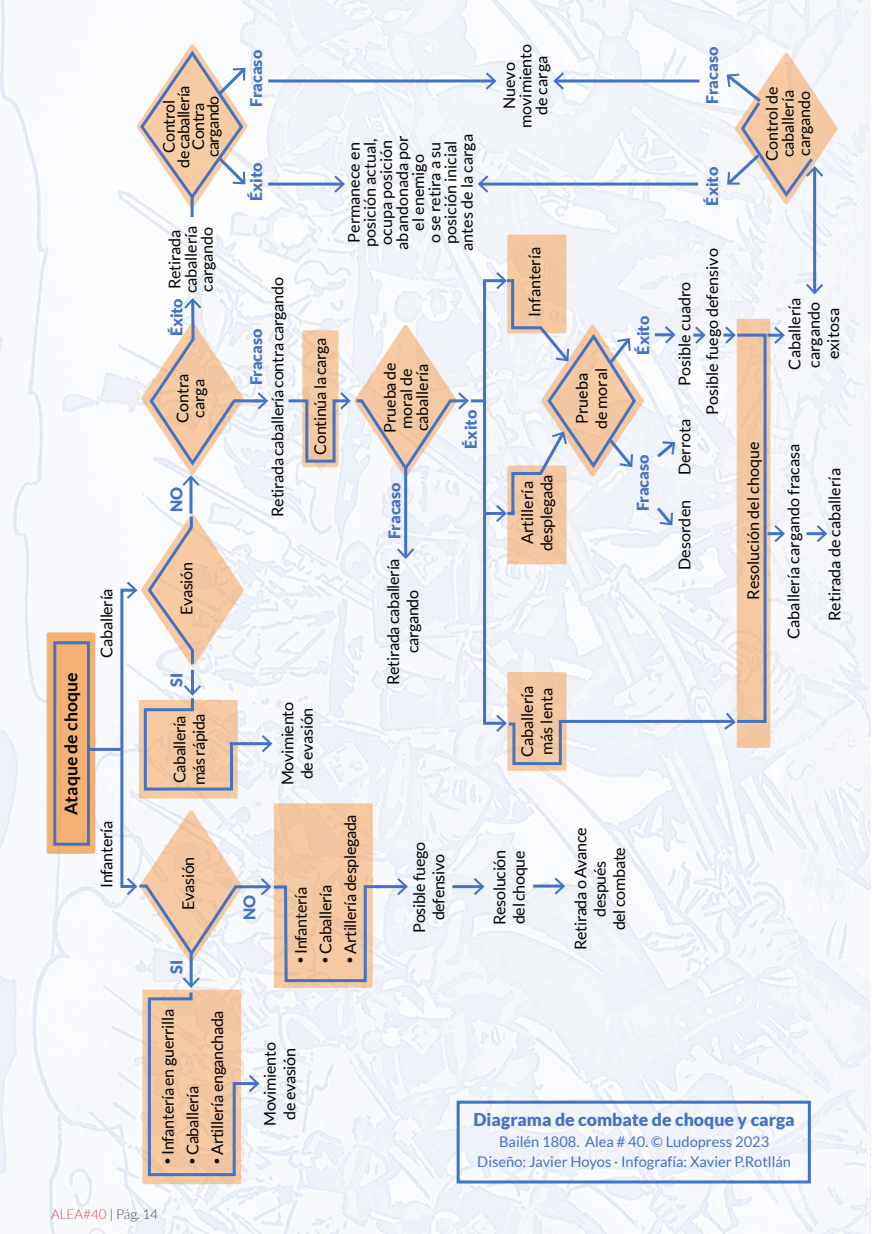
<style>
.page{position:relative;width:872px;height:1234px;background:#fff}
.page>*{position:absolute;margin:0;border:0;box-sizing:border-box;transform-origin:0 0}
.t1{font:900 17.55px "Lato";color:#4472c4}
.t2{font:700 17.55px "Lato";color:#000}
.t3{font:16.2px/16.2px "Lato";letter-spacing:-.015em;color:#000;text-align:center}
.t4{font:900 16.2px "Lato";color:#4472c4}
.t5{font:16.2px/14.7px "Lato";letter-spacing:-.035em;color:#000;text-align:center}
.t6{font:14.7px/20.5px "Lato";color:#4472c4;text-align:center}
.t7{font:300 13.5px "Lato";color:#d1232a}
.s1{font-weight:900;color:#4472c4}
.s2{font-weight:900;font-size:20.55px}
.s3{color:#231f20}
</style>
<div class="page">
<img style="left:0;top:0;width:870px;height:1233px">
<div style="left:47px;top:632px;width:48px;height:221px;border:4px solid #f59b48"></div>
<hr style="left:88px;top:747px;width:33px;height:3px;background:#4472c4">
<svg style="left:52px;top:639px;width:39px;height:208px;background:#d5a581"></svg>
<div style="left:120px;top:588px;width:17px;height:299px;border:3px solid #4472c4"></div>
<hr style="left:189px;top:477px;width:3px;height:36px;background:#4472c4">
<hr style="left:268px;top:182px;width:75px;height:3px;background:#4472c4">
<svg style="left:334px;top:175px;width:11px;height:18px"></svg>
<hr style="left:376px;top:884px;width:29px;height:3px;background:#4472c4">
<svg style="left:397px;top:877px;width:11px;height:18px"></svg>
<hr style="left:452px;top:884px;width:30px;height:3px;background:#4472c4">
<svg style="left:474px;top:877px;width:10px;height:18px"></svg>
<hr style="left:533px;top:884px;width:30px;height:3px;background:#4472c4">
<svg style="left:554px;top:877px;width:11px;height:17px"></svg>
<hr style="left:191px;top:669px;width:3px;height:24px;background:#4472c4">
<div style="left:456px;top:1100px;width:355px;height:83px;border:3px solid #4472c4"></div>
<svg style="left:127px;top:513px;width:117px;height:153px"></svg>
<svg style="left:127px;top:685px;width:255px;height:498px"></svg>
<svg style="left:137px;top:44px;width:111px;height:176px"></svg>
<svg style="left:141px;top:297px;width:127px;height:189px"></svg>
<hr style="left:288px;top:399px;width:20px;height:3px;background:#4472c4">
<hr style="left:404px;top:467px;width:3px;height:90px;background:#4472c4">
<svg style="left:397px;top:548px;width:17px;height:11px"></svg>
<svg style="left:302px;top:325px;width:181px;height:151px"></svg>
<div style="left:483px;top:279px;width:23px;height:445px;border:3px solid #4472c4"></div>
<hr style="left:486px;top:512px;width:19px;height:3px;background:#4472c4">
<svg style="left:496px;top:234px;width:289px;height:536px"></svg>
<hr style="left:806px;top:532px;width:19px;height:3px;background:#4472c4">
<svg style="left:816px;top:525px;width:11px;height:17px"></svg>
<div style="left:736px;top:333px;width:30px;height:389px;border:3px solid #4472c4"></div>
<hr style="left:813px;top:168px;width:3px;height:124px;background:#4472c4">
<svg style="left:806px;top:284px;width:17px;height:10px"></svg>
<svg style="left:724px;top:53px;width:113px;height:151px"></svg>
<hr style="left:480px;top:182px;width:218px;height:3px;background:#4472c4">
<svg style="left:478px;top:175px;width:10px;height:18px"></svg>
<hr style="left:555px;top:79px;width:144px;height:3px;background:#4472c4">
<svg style="left:553px;top:72px;width:11px;height:18px"></svg>
<hr style="left:268px;top:79px;width:226px;height:3px;background:#4472c4">
<svg style="left:486px;top:72px;width:10px;height:18px"></svg>
<p class="t5" style="left:161px;top:168px;width:84px;rotate:-90deg">Control<br>de caballería<br>Contra cargando</p>
<p class="t3" style="left:166px;top:293px;width:69px;text-align:left;text-indent:-43px;rotate:-90deg"><span class="s1">Éxito</span> Retirada caballería cargando</p>
<p class="t3" style="left:174px;top:423px;width:51px;rotate:-90deg">Contra carga</p>
<p class="t2" style="left:61px;top:814px;width:144px;rotate:-90deg">Ataque de choque</p>
<p class="t3" style="left:98px;top:657px;width:71px;rotate:-90deg">Caballería</p>
<p class="t3" style="left:98px;top:887px;width:68px;rotate:-90deg">Infantería</p>
<p class="t4" style="left:167px;top:512px;width:27px;rotate:-90deg">NO</p>
<p class="t3" style="left:179px;top:615px;width:54px;rotate:-90deg">Evasión</p>
<p class="t4" style="left:167px;top:686px;width:15px;rotate:-90deg">SI</p>
<p class="t3" style="left:170px;top:785px;width:73px;line-height:19.4px;text-align:left;rotate:-90deg">Caballería más rápida</p>
<p class="t3" style="left:180px;top:909px;width:54px;rotate:-90deg">Evasión</p>
<p class="t4" style="left:167px;top:973px;width:15px;rotate:-90deg">SI</p>
<p class="t3" style="left:156px;top:1163px;width:156px;line-height:24.6px;text-align:left;rotate:-90deg"><span class="s2">·</span> Infantería en guerrilla <span class="s2">·</span> Caballería<br><span class="s2">·</span> Artillería enganchada</p>
<p class="t7" style="left:51px;top:1206px;width:108px">ALEA#40 <span class="s3">| Pág. 14</span></p>
<p class="t4" style="left:247px;top:107px;width:58px;rotate:-90deg">Fracaso</p>
<p class="t4" style="left:247px;top:201px;width:40px;rotate:-90deg">Éxito</p>
<p class="t4" style="left:247px;top:385px;width:58px;rotate:-90deg">Fracaso</p>
<p class="t3" style="left:269px;top:516px;width:241px;rotate:-90deg">Retirada caballería contra cargando</p>
<p class="t3" style="left:312px;top:455px;width:119px;rotate:-90deg">Continúa la carga</p>
<p class="t3" style="left:278px;top:784px;width:84px;line-height:19.4px;rotate:-90deg">Movimiento de evasión</p>
<p class="t3" style="left:345px;top:251px;width:118px;rotate:-90deg">Permanece en posición actual, ocupa posición abandonada por el enemigo<br>o se retira a su posición inicial antes de la carga</p>
<p class="t3" style="left:382px;top:432px;width:72px;text-align:left;rotate:-90deg">Prueba de moral de caballería</p>
<p class="t4" style="left:385px;top:539px;width:58px;rotate:-90deg">Fracaso</p>
<p class="t3" style="left:383px;top:684px;width:128px;line-height:19.4px;rotate:-90deg">Retirada caballería cargando</p>
<p class="t4" style="left:461px;top:448px;width:40px;rotate:-90deg">Éxito</p>
<p class="t3" style="left:501px;top:128px;width:86px;rotate:-90deg">Nuevo movimiento de carga</p>
<p class="t3" style="left:526px;top:317px;width:71px;rotate:-90deg">Infantería</p>
<p class="t3" style="left:517px;top:551px;width:78px;line-height:19.4px;rotate:-90deg">Artillería desplegada</p>
<p class="t3" style="left:517px;top:757px;width:74px;line-height:19.4px;text-align:left;rotate:-90deg">Caballería más lenta</p>
<p class="t4" style="left:240px;top:920px;width:27px;rotate:-90deg">NO</p>
<p class="t3" style="left:288px;top:962px;width:150px;line-height:24.6px;text-align:left;rotate:-90deg"><span class="s2">·</span> Infantería<br><span class="s2">·</span> Caballería<br><span class="s2">·</span> Artillería desplegada</p>
<p class="t3" style="left:409px;top:932px;width:92px;line-height:19.4px;rotate:-90deg">Posible fuego defensivo</p>
<p class="t3" style="left:490px;top:924px;width:76px;line-height:19.4px;text-align:left;rotate:-90deg">Resolución del choque</p>
<p class="t3" style="left:572px;top:429px;width:63px;line-height:19.4px;rotate:-90deg">Prueba de moral</p>
<p class="t4" style="left:634px;top:354px;width:40px;rotate:-90deg">Éxito</p>
<p class="t4" style="left:633px;top:511px;width:58px;rotate:-90deg">Fracaso</p>
<p class="t3" style="left:571px;top:949px;width:124px;line-height:19.4px;rotate:-90deg">Retirada o Avance después<br>del combate</p>
<p class="t4" style="left:703px;top:104px;width:58px;rotate:-90deg">Fracaso</p>
<p class="t4" style="left:703px;top:205px;width:40px;rotate:-90deg">Éxito</p>
<p class="t3" style="left:671px;top:415px;width:168px;line-height:27.5px;rotate:-90deg">Posible cuadro<br>Posible fuego defensivo</p>
<p class="t3" style="left:676px;top:475px;width:58px;rotate:-90deg">Derrota</p>
<p class="t3" style="left:676px;top:569px;width:71px;rotate:-90deg">Desorden</p>
<p class="t3" style="left:763px;top:160px;width:75px;text-align:left;rotate:-90deg">Control de caballería cargando</p>
<p class="t3" style="left:784px;top:369px;width:74px;line-height:19.4px;rotate:-90deg">Caballería cargando exitosa</p>
<p class="t3" style="left:745px;top:599px;width:159px;rotate:-90deg">Resolución del choque</p>
<p class="t3" style="left:785px;top:638px;width:196px;rotate:-90deg">Caballería cargando fracasa</p>
<p class="t3" style="left:826px;top:621px;width:154px;rotate:-90deg">Retirada de caballería</p>
<p class="t3" style="left:260px;top:1125px;width:84px;line-height:19.4px;rotate:-90deg">Movimiento de evasión</p>
<p class="t1" style="left:473px;top:1109px;width:323px">Diagrama de combate de choque y carga</p>
<p class="t6" style="left:477px;top:1130px;width:315px">Bailén 1808. Alea # 40. © Ludopress 2023<br>Diseño: Javier Hoyos · Infografía: Xavier P.Rotllán</p>
</div>
